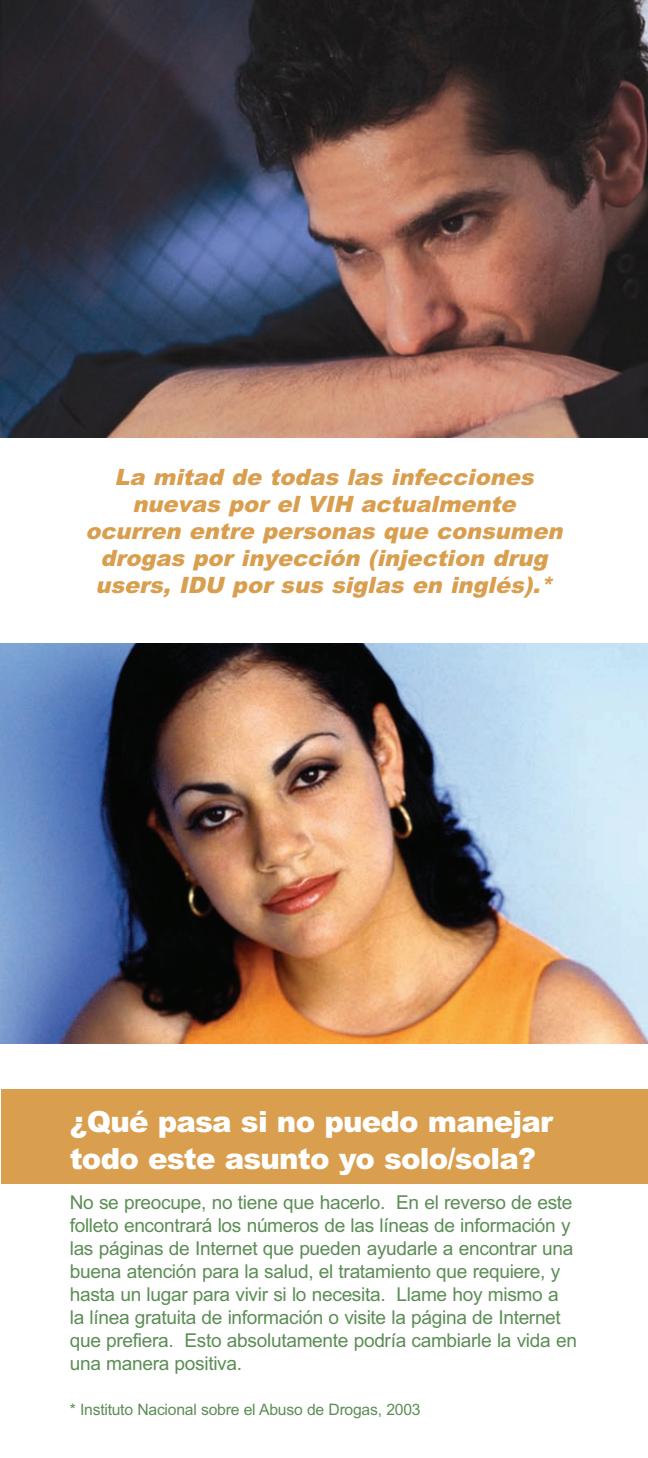
<style>
.page{position:relative;width:648px;height:1458px;background:#fff}
.page>*{position:absolute;margin:0;border:0;box-sizing:border-box;transform-origin:0 0}
.t1{font:900 29.25px/36.7px "Arial";letter-spacing:-.025em;color:#fff}
.t2{font:italic 900 22.5px/27px "Arial";color:#d99e4e;text-align:center}
.t3{font:19.12px/22.9px "Arial";letter-spacing:-.015em;color:#5c8e55}
.t4{font:15.75px "Arial";letter-spacing:-.015em;color:#5c8e55}
</style>
<div class="page">
<img style="left:0;top:0;width:648px;height:438px">
<div style="left:1px;top:1089px;width:647px;height:95px;background:#d99e4e"></div>
<img style="left:0;top:643px;width:648px;height:400px">
<p class="t2" style="left:86px;top:464px;width:484px">La mitad de todas las infecciones nuevas por el VIH actualmente ocurren entre personas que consumen drogas por inyección (injection drug users, IDU por sus siglas en inglés).*</p>
<h1 class="t1" style="left:70px;top:1104px;width:485px">¿Qué pasa si no puedo manejar todo este asunto yo solo/sola?</h1>
<p class="t3" style="left:70px;top:1191px;width:509px">No se preocupe, no tiene que hacerlo. En el reverso de este folleto encontrará los números de las líneas de información y las páginas de Internet que pueden ayudarle a encontrar una buena atención para la salud, el tratamiento que requiere, y hasta un lugar para vivir si lo necesita. Llame hoy mismo a la línea gratuita de información o visite la página de Internet que prefiera. Esto absolutamente podría cambiarle la vida en una manera positiva.</p>
<p class="t4" style="left:70px;top:1400px;width:352px">* Instituto Nacional sobre el Abuso de Drogas, 2003</p>
</div>
